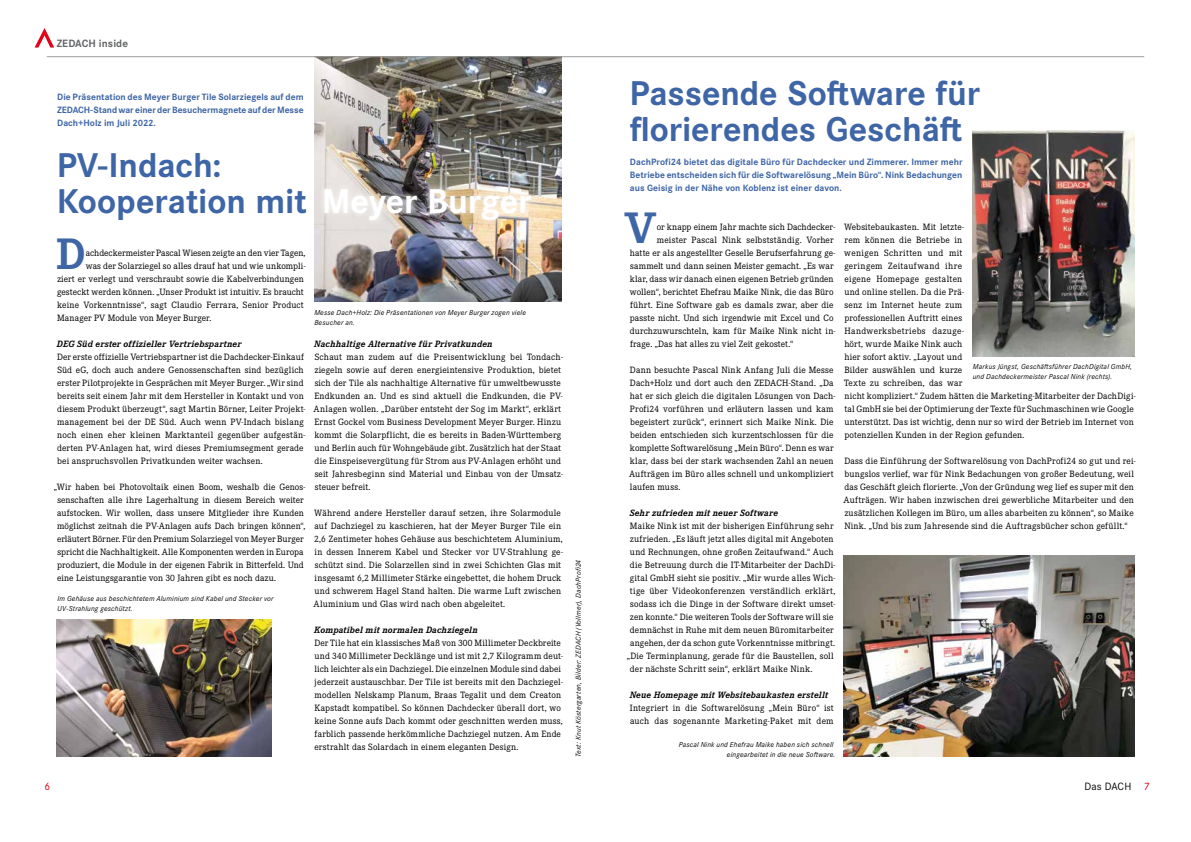
<style>
.page{position:relative;width:1191px;height:842px;background:#fff}
.page>*{position:absolute;margin:0;border:0;box-sizing:border-box;transform-origin:0 0}
.t1{font:700 45.8px "Corporate E Pro";color:#3e65a5}
.t2{font:700 35.7px/35.7px "Corporate S Pro";letter-spacing:-.005em;color:#3e65a5}
.t3{font:700 11px "Corporate S Pro";letter-spacing:.005em;color:#646567}
.t4{font:11px "Corporate S Pro";letter-spacing:.005em;color:#000}
.t5{font:11px "Corporate S Pro";color:#e2001a}
.t6{font:9.5px/13px "Corporate E Pro";letter-spacing:.015em;color:#000}
.t7{font:700 9.5px/13px "Corporate S Pro";color:#3e65a5;text-align:justify}
.t8{font:italic 700 9.5px "Corporate E Pro";letter-spacing:.015em;color:#000}
.t9{font:9.5px "Corporate E Pro";letter-spacing:-.005em;color:#000}
.t10{font:italic 7.5px/10px "Corporate S Pro";letter-spacing:.025em;color:#000}
.s1{color:#fff}
.s2{color:#e2001a}
</style>
<div class="page">
<img style="left:57px;top:620px;width:214px;height:137px">
<img style="left:314px;top:57px;width:247px;height:245px">
<img style="left:844px;top:556px;width:290px;height:201px">
<img style="left:972px;top:130px;width:162px;height:227px">
<hr style="left:47px;top:56px;width:1097px;height:1px;background:#9c9e9f">
<svg style="left:35px;top:28px;width:19px;height:20px"></svg>
<div style="left:318px;top:182px;width:219px;height:44px;background:#fff;opacity:.87"></div>
<p class="t3" style="left:57px;top:35px;width:73px">ZEDACH inside</p>
<p class="t7" style="left:57px;top:90px;width:248px">Die Präsentation des Meyer Burger Tile Solarziegels auf dem ZEDACH-Stand war einer der Besuchermagnete auf der Messe Dach+Holz im Juli 2022.</p>
<h2 class="t2" style="left:57px;top:144px;width:166px">PV-Indach:</h2>
<h2 class="t2" style="left:57px;top:180px;width:476px">Kooperation mit <span class="s1">Meyer Burger</span></h2>
<h1 class="t1" style="left:56px;top:222px;width:31px">D</h1>
<p class="t9" style="left:86px;top:247px;width:221px">achdeckermeister Pascal Wiesen zeigte an den vier Tagen,</p>
<p class="t6" style="left:86px;top:259px;width:221px">was der Solarziegel so alles drauf hat und wie unkompli-</p>
<p class="t6" style="left:57px;top:272px;width:248px">ziert er verlegt und verschraubt sowie die Kabelverbindungen</p>
<p class="t6" style="left:57px;top:285px;width:248px">gesteckt werden können. „Unser Produkt ist intuitiv. Es braucht</p>
<p class="t6" style="left:57px;top:298px;width:248px">keine Vorkenntnisse“, sagt Claudio Ferrara, Senior Product</p>
<p class="t6" style="left:57px;top:311px;width:156px">Manager PV Module von Meyer Burger.</p>
<p class="t8" style="left:57px;top:337px;width:186px">DEG Süd erster offizieller Vertriebspartner</p>
<p class="t6" style="left:57px;top:350px;width:250px">Der erste offizielle Vertriebspartner ist die Dachdecker-Einkauf Süd eG, doch auch andere Genossenschaften sind bezüglich erster Pilotprojekte in Gesprächen mit Meyer Burger. „Wir sind bereits seit einem Jahr mit dem Hersteller in Kontakt und von diesem Produkt überzeugt“, sagt Martin Börner, Leiter Projekt&shy;management bei der DE Süd. Auch wenn PV-Indach bislang noch einen eher kleinen Marktanteil gegenüber aufgestän&shy;derten PV-Anlagen hat, wird dieses Premiumsegment gerade bei anspruchsvollen Privatkunden weiter wachsen.</p>
<p class="t6" style="left:57px;top:480px;width:250px;text-indent:-3px">„Wir haben bei Photovoltaik einen Boom, weshalb die Genos&shy;senschaften alle ihre Lagerhaltung in diesem Bereich weiter aufstocken. Wir wollen, dass unsere Mitglieder ihre Kunden möglichst zeitnah die PV-Anlagen aufs Dach bringen können“, erläutert Börner. Für den Premium Solarziegel von Meyer Burger spricht die Nachhaltigkeit. Alle Komponenten werden in Europa produziert, die Module in der eigenen Fabrik in Bitterfeld. Und eine Leistungsgarantie von 30 Jahren gibt es noch dazu.</p>
<p class="t10" style="left:58px;top:593px;width:217px">Im Gehäuse aus beschichtetem Aluminium sind Kabel und Stecker vor<br>UV-Strahlung geschützt.</p>
<p class="t10" style="left:314px;top:307px;width:213px">Messe Dach+Holz: Die Präsentationen von Meyer Burger zogen viele<br>Besucher an.</p>
<p class="t8" style="left:314px;top:337px;width:180px">Nachhaltige Alternative für Privatkunden</p>
<p class="t6" style="left:313px;top:350px;width:251px">Schaut man zudem auf die Preisentwicklung bei Tondach&shy;ziegeln sowie auf deren energieintensive Produktion, bietet sich der Tile als nachhaltige Alternative für umweltbewusste Endkunden an. Und es sind aktuell die Endkunden, die PV-Anlagen wollen. „Darüber entsteht der Sog im Markt“, erklärt Ernst Gockel vom Business Development Meyer Burger. Hinzu kommt die Solarpflicht, die es bereits in Baden-Württemberg und Berlin auch für Wohngebäude gibt. Zusätzlich hat der Staat die Einspeisevergütung für Strom aus PV-Anlagen erhöht und seit Jahresbeginn sind Material und Einbau von der Umsatz&shy;steuer befreit.</p>
<p class="t6" style="left:313px;top:506px;width:251px">Während andere Hersteller darauf setzen, ihre Solarmodule auf Dachziegel zu kaschieren, hat der Meyer Burger Tile ein 2,6 Zentimeter hohes Gehäuse aus beschichtetem Aluminium, in dessen Innerem Kabel und Stecker vor UV-Strahlung ge&shy;schützt sind. Die Solarzellen sind in zwei Schichten Glas mit insgesamt 6,2 Millimeter Stärke eingebettet, die hohem Druck und schwerem Hagel Stand halten. Die warme Luft zwischen Aluminium und Glas wird nach oben abgeleitet.</p>
<p class="t8" style="left:314px;top:623px;width:165px">Kompatibel mit normalen Dachziegeln</p>
<p class="t6" style="left:314px;top:636px;width:250px">Der Tile hat ein klassisches Maß von 300 Millimeter Deckbreite und 340 Millimeter Decklänge und ist mit 2,7 Kilogramm deut&shy;lich leichter als ein Dachziegel. Die einzelnen Module sind dabei jederzeit austauschbar. Der Tile ist bereits mit den Dachziegel&shy;modellen Nelskamp Planum, Braas Tegalit und dem Creaton Kapstadt kompatibel. So können Dachdecker überall dort, wo keine Sonne aufs Dach kommt oder geschnitten werden muss, farblich passende herkömmliche Dachziegel nutzen. Am Ende erstrahlt das Solardach in einem eleganten Design.</p>
<p class="t10" style="left:573px;top:757px;width:199px;rotate:-90deg">Text: Knut Köstergarten, Bilder: ZEDACH (Vollmer), DachProfi24</p>
<h2 class="t2" style="left:629px;top:73px;width:352px">Passende Software für florierendes Geschäft</h2>
<p class="t7" style="left:630px;top:155px;width:334px">DachProfi24 bietet das digitale Büro für Dachdecker und Zimmerer. Immer mehr Betriebe entscheiden sich für die Softwarelösung „Mein Büro“. Nink Bedachungen aus Geisig in der Nähe von Koblenz ist einer davon.</p>
<p class="t6" style="left:844px;top:220px;width:293px">Websitebaukasten. Mit letzte-<br>rem können die Betriebe in<br>wenigen Schritten und mit<br>geringem Zeitaufwand ihre<br>eigene Homepage gestalten<br>und online stellen. Da die Prä-<br>senz im Internet heute zum<br>professionellen Auftritt eines<br>Handwerksbetriebs dazuge-<br>hört, wurde Maike Nink auch<br>hier sofort aktiv. „Layout und<br>Bilder auswählen und kurze<br>Texte zu schreiben, das war<br>nicht kompliziert.“ Zudem hätten die Marketing-Mitarbeiter der DachDigi&shy;tal GmbH sie bei der Optimierung der Texte für Suchmaschinen wie Google unterstützt. Das ist wichtig, denn nur so wird der Betrieb im Internet von potenziellen Kunden in der Region gefunden.</p>
<p class="t6" style="left:843px;top:454px;width:294px">Dass die Einführung der Softwarelösung von DachProfi24 so gut und rei&shy;bungslos verlief, war für Nink Bedachungen von großer Bedeutung, weil das Geschäft gleich florierte. „Von der Gründung weg lief es super mit den Aufträgen. Wir haben inzwischen drei gewerbliche Mitarbeiter und den zusätzlichen Kollegen im Büro, um alles abarbeiten zu können“, so Maike Nink. „Und bis zum Jahresende sind die Auftragsbücher schon gefüllt.“</p>
<h1 class="t1" style="left:624px;top:196px;width:33px">V</h1>
<p class="t6" style="left:657px;top:220px;width:180px">or knapp einem Jahr machte sich Dachdecker-</p>
<p class="t6" style="left:657px;top:233px;width:178px">meister Pascal Nink selbstständig. Vorher</p>
<p class="t6" style="left:630px;top:246px;width:207px">hatte er als angestellter Geselle Berufserfahrung ge-</p>
<p class="t6" style="left:630px;top:259px;width:205px">sammelt und dann seinen Meister gemacht. „Es war</p>
<p class="t6" style="left:630px;top:272px;width:205px">klar, dass wir danach einen eigenen Betrieb gründen</p>
<p class="t6" style="left:630px;top:285px;width:205px">wollen“, berichtet Ehefrau Maike Nink, die das Büro</p>
<p class="t6" style="left:630px;top:298px;width:205px">führt. Eine Software gab es damals zwar, aber die</p>
<p class="t6" style="left:630px;top:311px;width:205px">passte nicht. Und sich irgendwie mit Excel und Co</p>
<p class="t6" style="left:630px;top:324px;width:207px">durchzuwurschteln, kam für Maike Nink nicht in-</p>
<p class="t6" style="left:630px;top:337px;width:165px">frage. „Das hat alles zu viel Zeit gekostet.“</p>
<p class="t6" style="left:629px;top:363px;width:208px">Dann besuchte Pascal Nink Anfang Juli die Messe Dach+Holz und dort auch den ZEDACH-Stand. „Da hat er sich gleich die digitalen Lösungen von Dach-Profi24 vorführen und erläutern lassen und kam begeistert zurück“, erinnert sich Maike Nink. Die beiden entschieden sich kurzentschlossen für die komplette Softwarelösung „Mein Büro“. Denn es war klar, dass bei der stark wachsenden Zahl an neuen Aufträgen im Büro alles schnell und unkompliziert laufen muss.</p>
<p class="t8" style="left:629px;top:506px;width:150px">Sehr zufrieden mit neuer Software</p>
<p class="t6" style="left:630px;top:519px;width:205px">Maike Nink ist mit der bisherigen Einführung sehr</p>
<p class="t6" style="left:630px;top:532px;width:205px">zufrieden. „Es läuft jetzt alles digital mit Angeboten</p>
<p class="t6" style="left:630px;top:545px;width:205px">und Rechnungen, ohne großen Zeitaufwand.“ Auch</p>
<p class="t6" style="left:630px;top:558px;width:207px">die Betreuung durch die IT-Mitarbeiter der DachDi-</p>
<p class="t6" style="left:630px;top:571px;width:207px">gital GmbH sieht sie positiv. „Mir wurde alles Wich-</p>
<p class="t6" style="left:630px;top:584px;width:207px">tige über Videokonferenzen verständlich erklärt,</p>
<p class="t6" style="left:630px;top:597px;width:207px">sodass ich die Dinge in der Software direkt umset-</p>
<p class="t6" style="left:630px;top:610px;width:205px">zen konnte.“ Die weiteren Tools der Software will sie</p>
<p class="t6" style="left:630px;top:623px;width:205px">demnächst in Ruhe mit dem neuen Büromitarbeiter</p>
<p class="t6" style="left:630px;top:636px;width:207px">angehen, der da schon gute Vorkenntnisse mitbringt.</p>
<p class="t6" style="left:626px;top:649px;width:208px">„Die Terminplanung, gerade für die Baustellen, soll</p>
<p class="t6" style="left:630px;top:662px;width:184px">der nächste Schritt sein“, erklärt Maike Nink.</p>
<p class="t8" style="left:629px;top:688px;width:200px">Neue Homepage mit Websitebaukasten erstellt</p>
<p class="t6" style="left:630px;top:701px;width:205px">Integriert in die Softwarelösung „Mein Büro“ ist auch das sogenannte Marketing-Paket mit dem</p>
<p class="t10" style="left:972px;top:361px;width:161px">Markus Jüngst, Geschäftsführer DachDigital GmbH, und Dachdeckermeister Pascal Nink (rechts).</p>
<p class="t10" style="left:678px;top:739px;width:158px;text-align:right">Pascal Nink und Ehefrau Maike haben sich schnell eingearbeitet in die neue Software.</p>
<p class="t5" style="left:45px;top:778px;width:7px">6</p>
<p class="t4" style="left:1084px;top:778px;width:67px">Das DACH <span class="s2">7</span></p>
</div>
